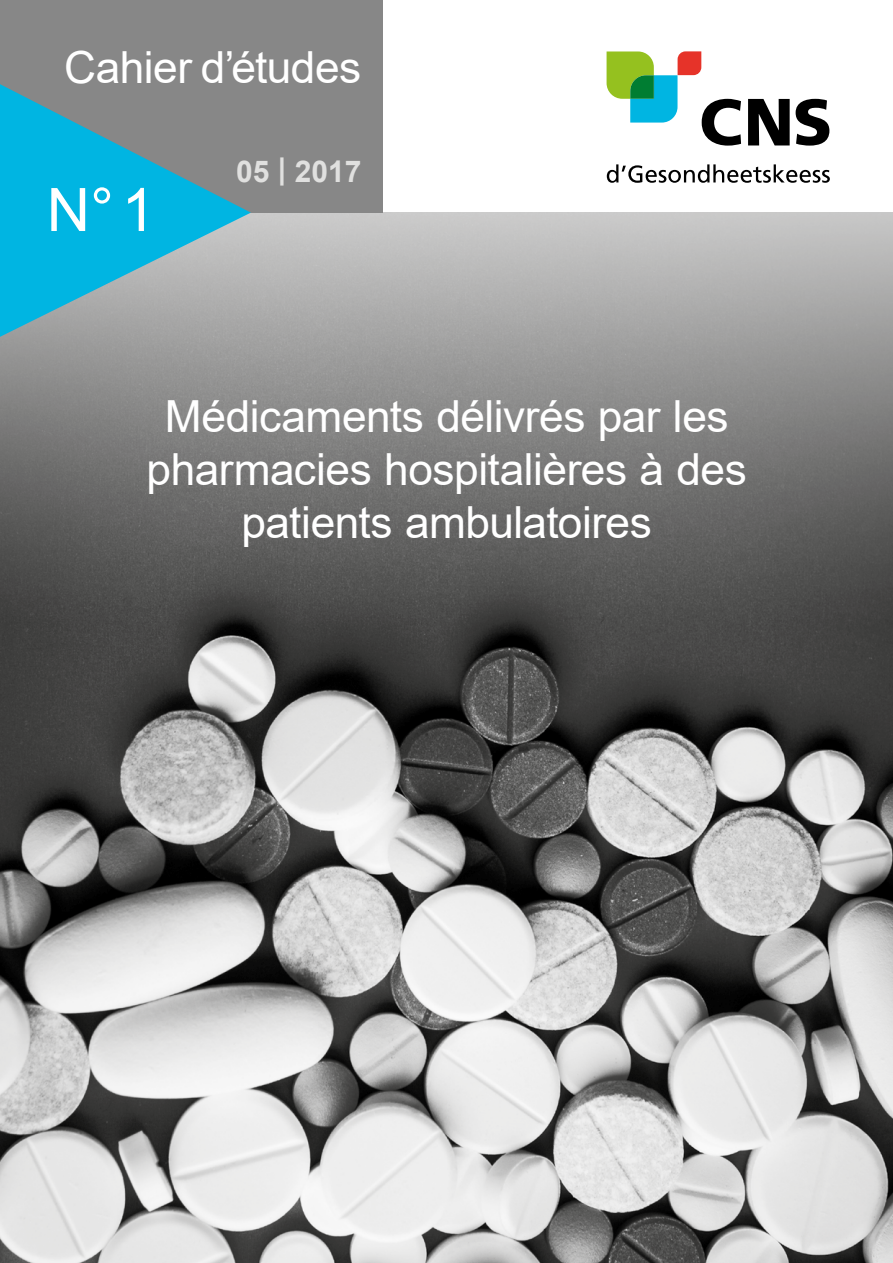
<style>
.page{position:relative;width:893px;height:1263px;background:#fff}
.page>*{position:absolute;margin:0;border:0;box-sizing:border-box;transform-origin:0 0}
.t1{font:60px "Arial";color:#fff}
.t2{font:44.25px/53.1px "Arial";letter-spacing:-.01em;color:#fff;text-align:center}
.t3{font:700 30px "Arial";color:#e0e0df}
</style>
<div class="page">
<img style="left:0;top:213px;width:893px;height:1050px">
<svg style="left:607px;top:164px;width:223px;height:19px"></svg>
<svg style="left:607px;top:51px;width:134px;height:95px"></svg>
<svg style="left:748px;top:99px;width:42px;height:46px"></svg>
<svg style="left:796px;top:99px;width:33px;height:47px"></svg>
<div style="left:0;top:0;width:383px;height:213px;background:#878787"></div>
<svg style="left:0;top:84px;width:251px;height:253px"></svg>
<p class="t2" style="left:64px;top:41px;width:299px">Cahier d’études</p>
<h1 class="t1" style="left:47px;top:169px;width:110px">N°1</h1>
<p class="t3" style="left:236px;top:151px;width:127px">05 | 2017</p>
<p class="t2" style="left:146px;top:390px;width:602px">Médicaments délivrés par les pharmacies hospitalières à des patients ambulatoires</p>
</div>
